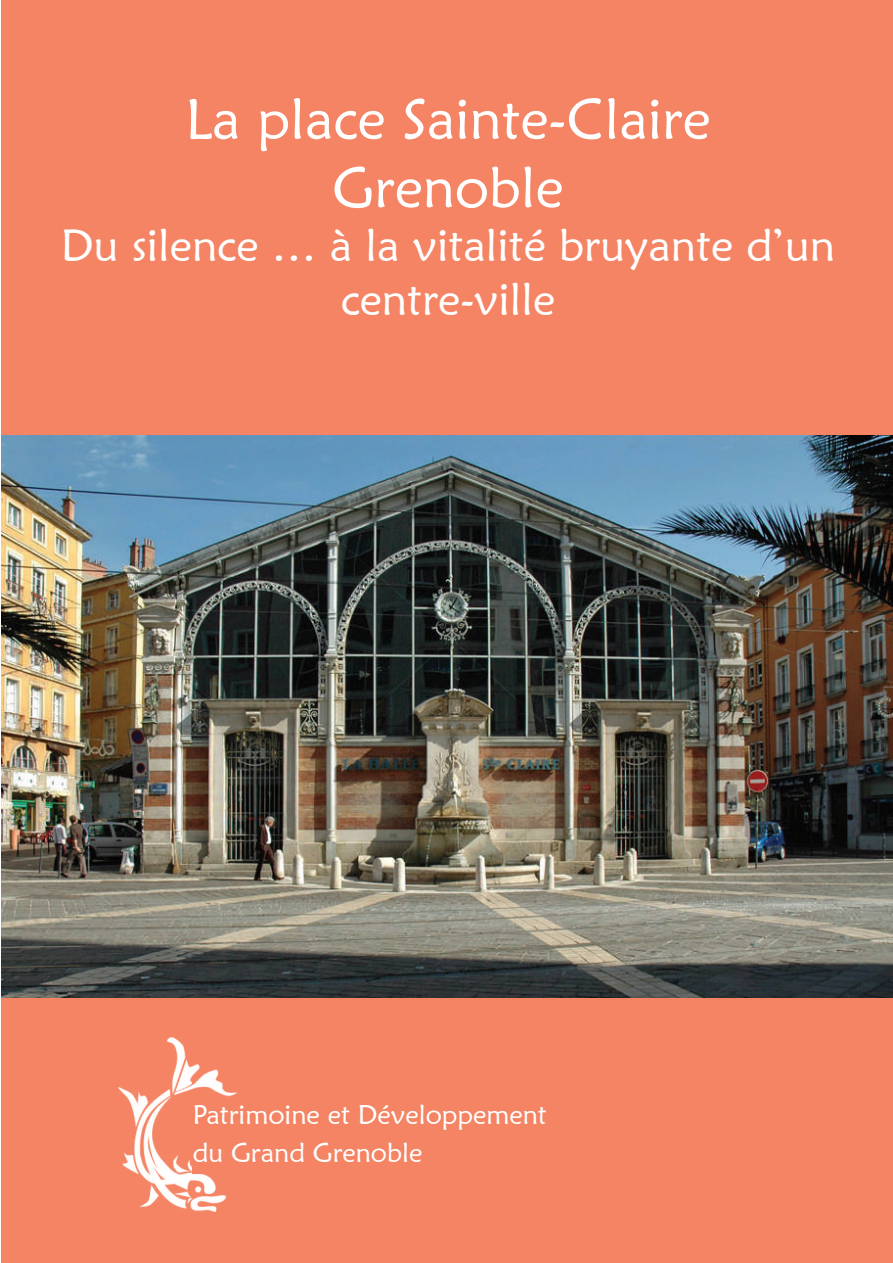
<style>
.page{position:relative;width:893px;height:1263px;background:#fff}
.page>*{position:absolute;margin:0;border:0;box-sizing:border-box;transform-origin:0 0}
.t1{font:57px/68.4px "Maiandra GD";color:#fff;text-align:center}
.t2{font:45px/54px "Maiandra GD";color:#fff;text-align:center}
.t3{font:27px/37.5px "Maiandra GD";color:#fff}
</style>
<div class="page">
<div style="left:2px;top:0;width:891px;height:1263px;background:#f48463"></div>
<img style="left:2px;top:435px;width:891px;height:562px">
<img style="left:118px;top:1037px;width:118px;height:175px">
<div style="left:193px;top:1103px;width:364px;height:71px;background:#f48463"></div>
<p class="t1" style="left:185px;top:84px;width:527px">La place Sainte-Claire<br>Grenoble</p>
<p class="t2" style="left:61px;top:218px;width:776px">Du silence … à la vitalité bruyante d’un centre-ville</p>
<p class="t3" style="left:193px;top:1095px;width:355px">Patrimoine et Développement du Grand Grenoble</p>
</div>
